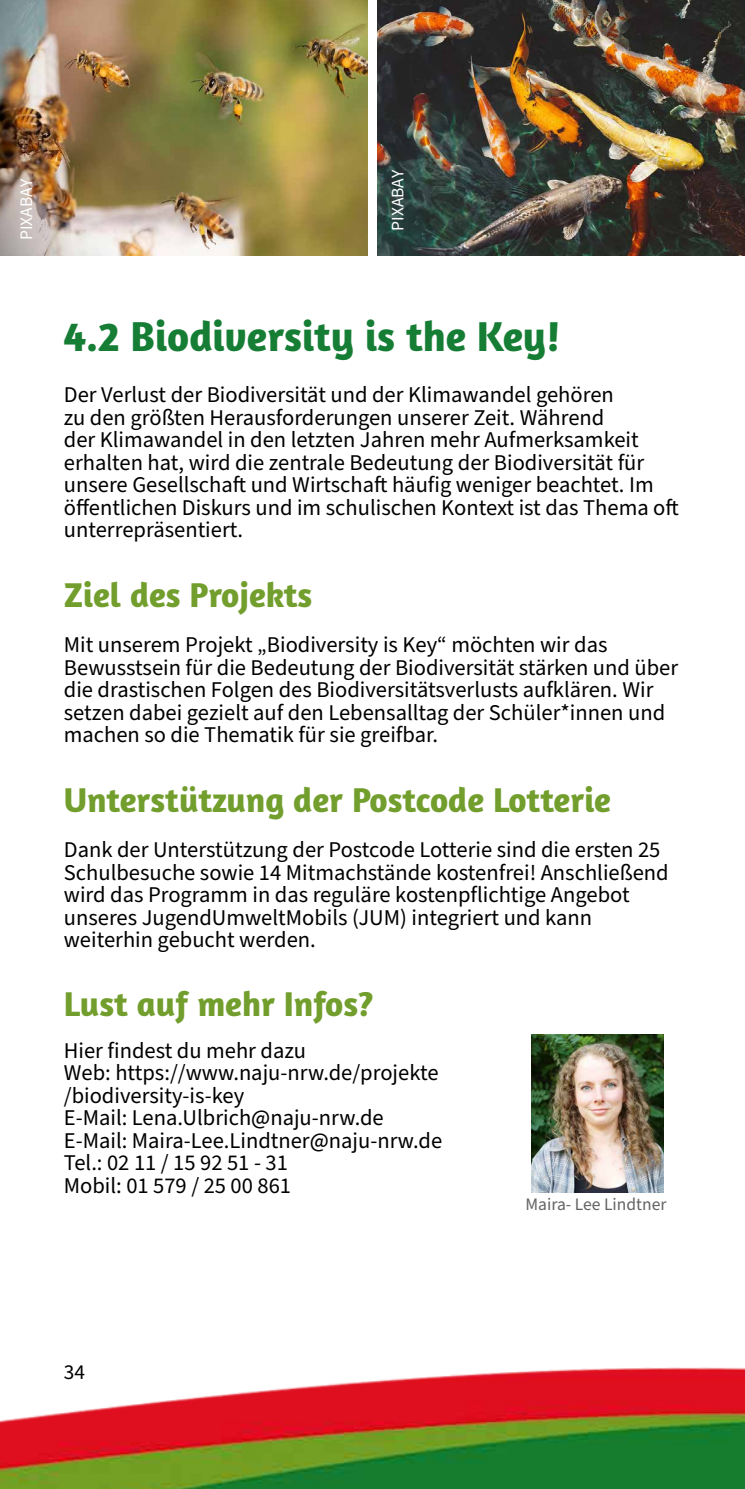
<style>
.page{position:relative;width:745px;height:1489px;background:#fff}
.page>*{position:absolute;margin:0;border:0;box-sizing:border-box;transform-origin:0 0}
.t1{font:700 42.5px "Amaranth";color:#167d35}
.t2{font:700 35px "Amaranth";color:#729e2d}
.t3{font:22.5px/22.5px "Source Sans Pro";color:#000}
.t4{font:21.25px "Source Sans Pro";color:#000}
.t5{font:17.5px "Source Sans Pro";color:#646363}
.t6{font:17.5px "Source Sans Pro";color:#fff}
</style>
<div class="page">
<img style="left:0;top:0;width:367px;height:255px">
<img style="left:377px;top:0;width:367px;height:255px">
<img style="left:0;top:1367px;width:744px;height:121px">
<img style="left:531px;top:1034px;width:132px;height:158px">
<p class="t6" style="left:15px;top:240px;width:63px;rotate:-90deg">PIXABAY</p>
<p class="t6" style="left:385px;top:231px;width:63px;rotate:-90deg">PIXABAY</p>
<h1 class="t1" style="left:64px;top:309px;width:498px">4.2 Biodiversity is the Key!</h1>
<p class="t3" style="left:64px;top:384px;width:616px">Der Verlust der Biodiversität und der Klimawandel gehören<br>zu den größten Herausforderungen unserer Zeit. Während<br>der Klimawandel in den letzten Jahren mehr Aufmerksamkeit erhalten hat, wird die zentrale Bedeutung der Biodiversität für unsere Gesellschaft und Wirtschaft häufig weniger beachtet. Im öffentlichen Diskurs und im schulischen Kontext ist das Thema oft unterrepräsentiert.</p>
<h2 class="t2" style="left:64px;top:573px;width:250px">Ziel des Projekts</h2>
<p class="t3" style="left:64px;top:634px;width:615px">Mit unserem Projekt „Biodiversity is Key“ möchten wir das Bewusstsein für die Bedeutung der Biodiversität stärken und über die drastischen Folgen des Biodiversitätsverlusts aufklären. Wir setzen dabei gezielt auf den Lebensalltag der Schüler*innen und machen so die Thematik für sie greifbar.</p>
<h2 class="t2" style="left:64px;top:778px;width:548px">Unterstützung der Postcode Lotterie</h2>
<p class="t3" style="left:64px;top:839px;width:606px">Dank der Unterstützung der Postcode Lotterie sind die ersten 25<br>Schulbesuche sowie 14 Mitmachstände kostenfrei! Anschließend wird das Programm in das reguläre kostenpflichtige Angebot unseres JugendUmweltMobils (JUM) integriert und kann weiterhin gebucht werden.</p>
<h2 class="t2" style="left:64px;top:982px;width:311px">Lust auf mehr Infos?</h2>
<p class="t3" style="left:64px;top:1039px;width:379px">Hier findest du mehr dazu<br>Web: https://www.naju-nrw.de/projekte /biodiversity-is-key<br>E-Mail: Lena.Ulbrich@naju-nrw.de<br>E-Mail: Maira-Lee.Lindtner@naju-nrw.de<br>Tel.: 02 11 / 15 92 51 - 31<br>Mobil: 01 579 / 25 00 861</p>
<p class="t4" style="left:64px;top:1357px;width:23px">34</p>
<p class="t5" style="left:525px;top:1192px;width:142px">Maira- Lee Lindtner</p>
</div>
